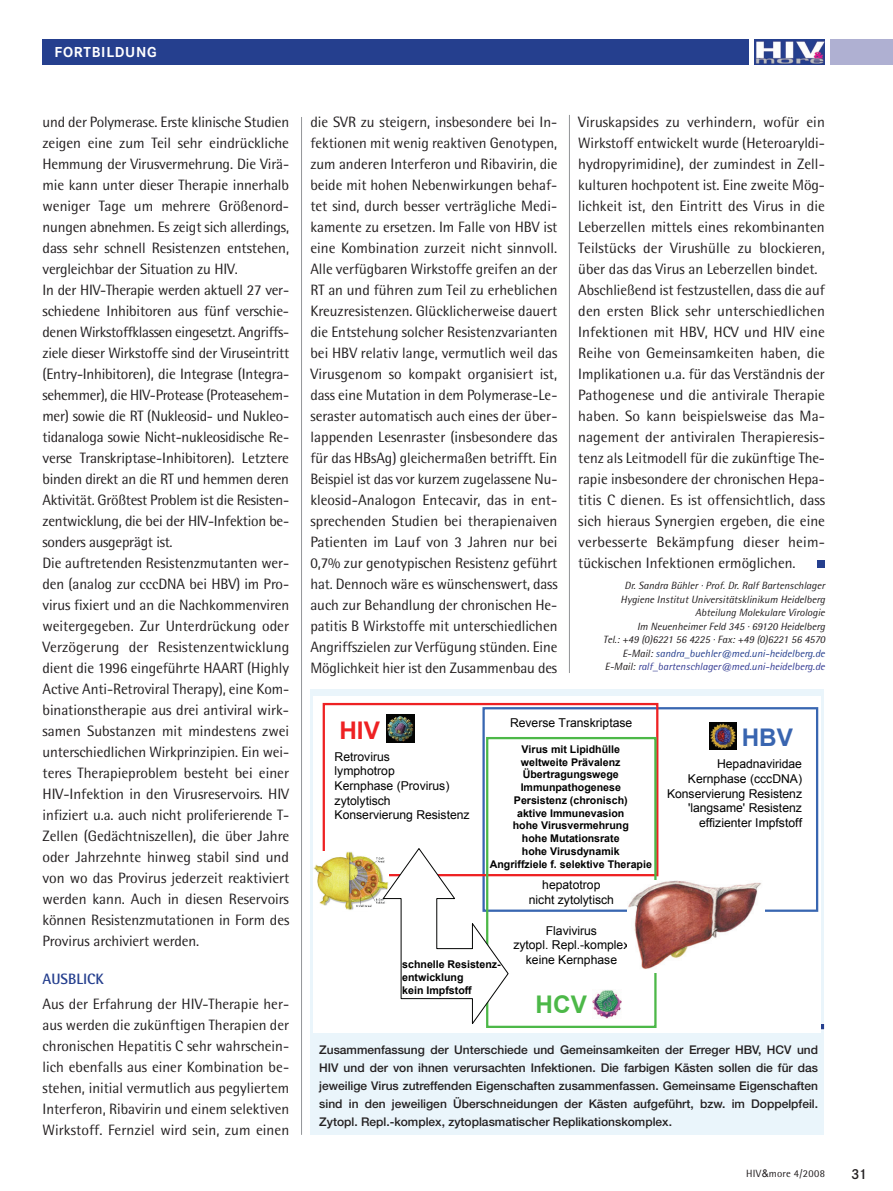
<style>
.page{position:relative;width:893px;height:1191px;background:#fff}
.page>*{position:absolute;margin:0;border:0;box-sizing:border-box;transform-origin:0 0}
.t1{font:700 24.3px "Arial";color:#ee2123}
.t2{font:700 24.3px "Arial";color:#3965b0}
.t3{font:700 24.3px "Arial";color:#4cb848}
.Fliesstext{font:15px/21px "Rotis Semi Sans";letter-spacing:-.005em;color:#231f20;text-align:justify}
.Rubriken{font:700 15px "Corporate S";letter-spacing:.05em;color:#fff}
.Fliesstext-2{font:700 15px "Rotis Semi Sans";color:#253f8e}
.t4{font:600 15px "Corporate S";color:#231f20}
.t5{font:12.15px/14.7px "Arial";color:#000;text-align:center}
.t6{font:500 12px/18px "Helvetica Neue";color:#231f20;text-align:justify}
.t7{font:700 10.65px/12.8px "Arial";color:#000;text-align:center}
.Fliesstext-3{font:italic 10.5px "Rotis Semi Sans";color:#231f20}
.t8{font:italic 10.5px "Rotis Semi Sans";color:#333b93}
.t9{font:italic 10.5px "Rotis Semi Sans";color:#253f8e}
.t10{font:10.5px "Rotis Semi Sans";letter-spacing:.02em;color:#231f20}
.s1{color:#231f20}
.s2{font-family:"Arial"}
</style>
<div class="page">
<div style="left:310px;top:689px;width:514px;height:445px;background:#eaf5fb"></div>
<div style="left:831px;top:39px;width:62px;height:25px;background:#afb0d2"></div>
<div style="left:43px;top:39px;width:705px;height:25px;background:#253f8e"></div>
<img style="left:755px;top:40px;width:70px;height:24px">
<hr style="left:569px;top:115px;width:1px;height:558px;background:#939598">
<hr style="left:301px;top:117px;width:1px;height:1017px;background:#939598">
<div style="left:818px;top:1023px;width:7px;height:7px;border:1px solid #fff"></div>
<div style="left:314px;top:696px;width:506px;height:336px;background:#fff"></div>
<div style="left:482px;top:707px;width:336px;height:205px;border:2px solid #3866b1"></div>
<div style="left:323px;top:703px;width:335px;height:173px;border:2px solid #ee2123"></div>
<div style="left:486px;top:737px;width:171px;height:291px;border:2px solid #4cb848"></div>
<img style="left:710px;top:722px;width:27px;height:27px">
<img style="left:387px;top:714px;width:27px;height:29px">
<img style="left:593px;top:989px;width:29px;height:29px">
<img style="left:628px;top:881px;width:137px;height:92px">
<img style="left:314px;top:851px;width:68px;height:59px">
<hr style="left:317px;top:908px;width:25px;height:4px;background:#fff">
<svg style="left:382px;top:847px;width:127px;height:178px"></svg>
<div style="left:817px;top:560px;width:8px;height:7px;background:#253f8e"></div>
<p class="Rubriken" style="left:55px;top:43px;width:104px">FORTBILDUNG</p>
<p class="Fliesstext" style="left:43px;top:111px;width:248px">und der Polymerase. Erste klinische Studien zeigen eine zum Teil sehr eindrückliche Hemmung der Virusvermehrung. Die Virä&shy;mie kann unter dieser Therapie innerhalb weniger Tage um mehrere Größenord&shy;nungen abnehmen. Es zeigt sich allerdings, dass sehr schnell Resistenzen entstehen, vergleichbar der Situation zu HIV.</p>
<p class="Fliesstext" style="left:43px;top:279px;width:248px">In der HIV-Therapie werden aktuell 27 ver&shy;schiedene Inhibitoren aus fünf verschie&shy;denen Wirkstoffklassen eingesetzt. Angriffs&shy;ziele dieser Wirkstoffe sind der Viruseintritt (Entry-Inhibitoren), die Integrase (Integra&shy;sehemmer), die HIV-Protease (Proteasehem&shy;mer) sowie die RT (Nukleosid- und Nukleo&shy;tidanaloga sowie Nicht-nukleosidische Re&shy;verse Transkriptase-Inhibitoren). Letztere binden direkt an die RT und hemmen deren Aktivität. Größtest Problem ist die Resisten&shy;zentwicklung, die bei der HIV-Infektion be&shy;sonders ausgeprägt ist.</p>
<p class="Fliesstext" style="left:43px;top:552px;width:248px">Die auftretenden Resistenzmutanten wer&shy;den (analog zur cccDNA bei HBV) im Pro&shy;virus fixiert und an die Nachkommenviren weitergegeben. Zur Unterdrückung oder Verzögerung der Resistenzentwicklung dient die 1996 eingeführte HAART (Highly Active Anti-Retroviral Therapy), eine Kom&shy;binationstherapie aus drei antiviral wirk&shy;samen Substanzen mit mindestens zwei unterschiedlichen Wirkprinzipien. Ein wei&shy;teres Therapieproblem besteht bei einer HIV-Infektion in den Virusreservoirs. HIV infiziert u.a. auch nicht proliferierende T-Zellen (Gedächtniszellen), die über Jahre oder Jahrzehnte hinweg stabil sind und von wo das Provirus jederzeit reaktiviert werden kann. Auch in diesen Reservoirs können Resistenzmutationen in Form des Provirus archiviert werden.</p>
<p class="Fliesstext-2" style="left:43px;top:969px;width:54px">AUSBLICK</p>
<p class="Fliesstext" style="left:43px;top:993px;width:248px">Aus der Erfahrung der HIV-Therapie her&shy;aus werden die zukünftigen Therapien der chronischen Hepatitis C sehr wahrschein&shy;lich ebenfalls aus einer Kombination be&shy;stehen, initial vermutlich aus pegyliertem Interferon, Ribavirin und einem selektiven Wirkstoff. Fernziel wird sein, zum einen</p>
<p class="Fliesstext" style="left:310px;top:111px;width:249px">die SVR zu steigern, insbesondere bei In&shy;fektionen mit wenig reaktiven Genotypen, zum anderen Interferon und Ribavirin, die beide mit hohen Nebenwirkungen behaf&shy;tet sind, durch besser verträgliche Medi&shy;kamente zu ersetzen. Im Falle von HBV ist eine Kombination zurzeit nicht sinnvoll.<br>Alle verfügbaren Wirkstoffe greifen an der RT an und führen zum Teil zu erheblichen Kreuzresistenzen. Glücklicherweise dauert die Entstehung solcher Resistenzvarianten bei HBV relativ lange, vermutlich weil das Virusgenom so kompakt organisiert ist, dass eine Mutation in dem Polymerase-Le&shy;seraster automatisch auch eines der über&shy;lappenden Lesenraster (insbesondere das für das HBsAg) gleichermaßen betrifft. Ein Beispiel ist das vor kurzem zugelassene Nu&shy;kleosid-Analogon Entecavir, das in ent&shy;sprechenden Studien bei therapienaiven Patienten im Lauf von 3 Jahren nur bei 0,7% zur genotypischen Resistenz geführt hat. Dennoch wäre es wünschenswert, dass auch zur Behandlung der chronischen He&shy;patitis B Wirkstoffe mit unterschiedlichen Angriffszielen zur Verfügung stünden. Eine Möglichkeit hier ist den Zusammenbau des</p>
<p class="Fliesstext" style="left:578px;top:111px;width:248px">Viruskapsides zu verhindern, wofür ein Wirkstoff entwickelt wurde (Heteroaryldi&shy;hydropyrimidine), der zumindest in Zell&shy;kulturen hochpotent ist. Eine zweite Mög&shy;lichkeit ist, den Eintritt des Virus in die Leberzellen mittels eines rekombinanten Teilstücks der Virushülle zu blockieren, über das das Virus an Leberzellen bindet.</p>
<p class="Fliesstext" style="left:578px;top:279px;width:248px">Abschließend ist festzustellen, dass die auf den ersten Blick sehr unterschiedlichen Infektionen mit HBV, HCV und HIV eine Reihe von Gemeinsamkeiten haben, die Implikationen u.a. für das Verständnis der Pathogenese und die antivirale Therapie haben. So kann beispielsweise das Ma&shy;nagement der antiviralen Therapieresis&shy;tenz als Leitmodell für die zukünftige The&shy;rapie insbesondere der chronischen Hepa&shy;titis C dienen. Es ist offensichtlich, dass sich hieraus Synergien ergeben, die eine verbesserte Bekämpfung dieser heim&shy;tückischen Infektionen ermöglichen.</p>
<p class="Fliesstext-3" style="left:624px;top:579px;width:202px">Dr. Sandra Bühler · Prof. Dr. Ralf Bartenschlager</p>
<p class="Fliesstext-3" style="left:621px;top:592px;width:206px">Hygiene Institut Universitätsklinikum Heidelberg</p>
<p class="Fliesstext-3" style="left:695px;top:606px;width:131px">Abteilung Molekulare Virologie</p>
<p class="Fliesstext-3" style="left:637px;top:619px;width:189px">Im Neuenheimer Feld 345 · 69120 Heidelberg</p>
<p class="Fliesstext-3" style="left:603px;top:633px;width:223px">Tel.: +49 (0)6221 56 4225 · Fax: +49 (0)6221 56 4570</p>
<p class="t9" style="left:622px;top:646px;width:204px"><span class="s1">E-Mail:</span> sandra_buehler@med.uni-heidelberg.de</p>
<p class="t8" style="left:605px;top:660px;width:222px"><span class="s1">E-Mail:</span> ralf_bartenschlager@med.uni-heidelberg.de</p>
<p class="t5" style="left:510px;top:716px;width:124px">Reverse Transkriptase</p>
<p class="t1" style="left:339px;top:714px;width:42px">HIV</p>
<p class="t2" style="left:742px;top:721px;width:53px">HBV</p>
<p class="t7" style="left:490px;top:743px;width:164px">Virus mit Lipidhülle<br>weltweite Prävalenz<br>Übertragungswege<br>Immunpathogenese<br>Persistenz (chronisch)<br>aktive Immunevasion<br>hohe Virusvermehrung<br>hohe Mutationsrate<br>hohe Virusdynamik<br>Angriffziele f. selektive Therapie</p>
<p class="t5" style="left:335px;top:749px;width:137px;text-align:left">Retrovirus<br>lymphotrop<br>Kernphase (Provirus) zytolytisch<br>Konservierung Resistenz</p>
<p class="t5" style="left:667px;top:757px;width:137px;text-align:right">Hepadnaviridae<br>Kernphase (cccDNA)<br>Konservierung Resistenz 'langsame' Resistenz effizienter Impfstoff</p>
<p class="t7" style="left:402px;top:958px;width:100px;text-align:left">schnelle Resistenz&shy;entwicklung<br>kein Impfstoff</p>
<p class="t5" style="left:529px;top:877px;width:87px">hepatotrop nicht zytolytisch</p>
<p class="t5" style="left:513px;top:923px;width:118px">Flavivirus<br>zytopl. Repl.-komplex keine Kernphase</p>
<p class="t3" style="left:535px;top:988px;width:53px">HCV</p>
<p class="t6" style="left:319px;top:1041px;width:500px">Zusammenfassung der Unterschiede und Gemeinsamkeiten der Erreger HBV, HCV und HIV und der von ihnen verursachten Infektionen. Die farbigen Kästen sollen die für das jeweilige Virus zutreffenden Eigenschaften zusammenfassen. Gemeinsame Eigenschaften sind in den jeweiligen Überschneidungen der Kästen aufgeführt, bzw. im Doppelpfeil.<br>Zytopl. Repl.-komplex, zytoplasmatischer Replikationskomplex.</p>
<p class="t10" style="left:746px;top:1167px;width:80px">HIV<span class="s2">&amp;</span>more 4/2008</p>
<p class="t4" style="left:851px;top:1165px;width:17px">31</p>
</div>
